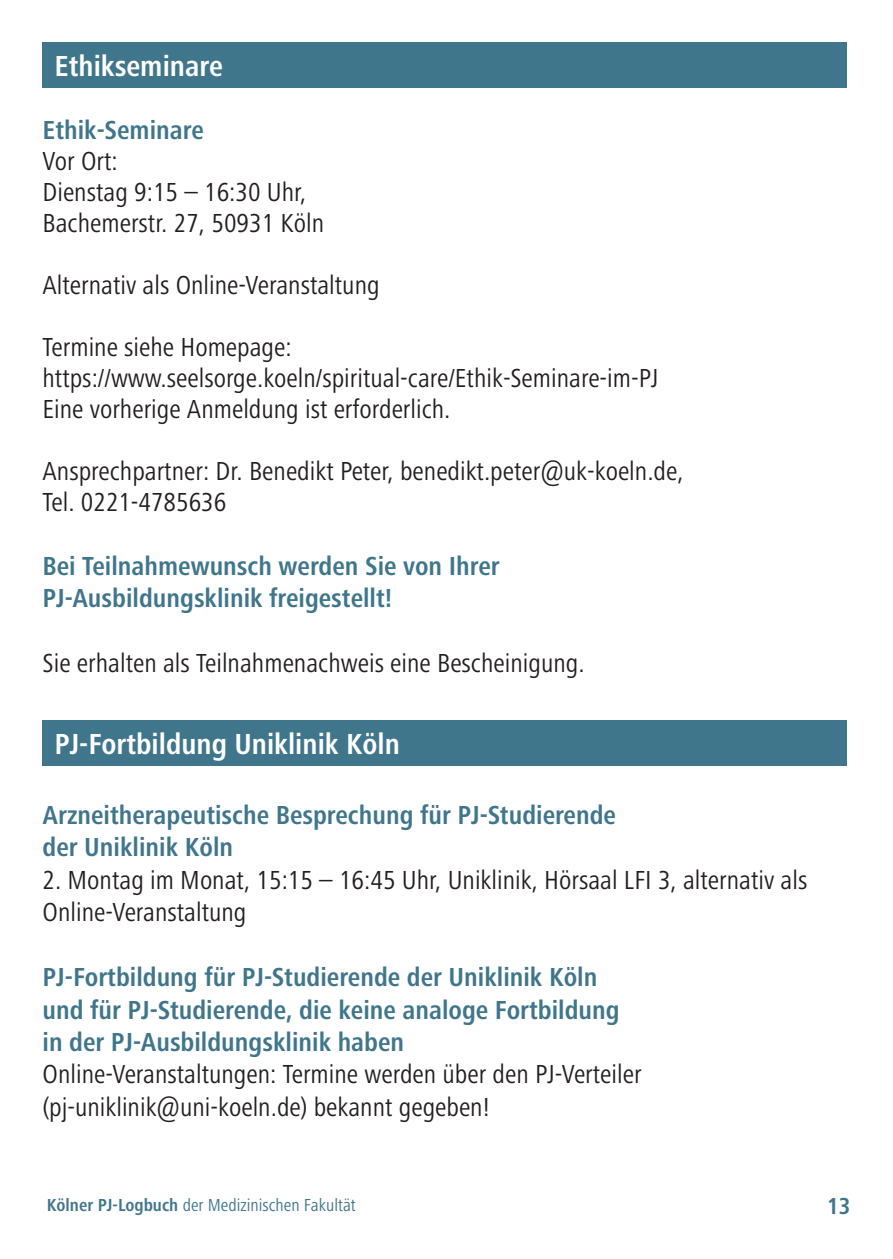
<style>
.page{position:relative;width:893px;height:1259px;background:#fff}
.page>*{position:absolute;margin:0;border:0;box-sizing:border-box;transform-origin:0 0}
.t1{font:700 condensed 30px "Frutiger Next LTW1 G";color:#fff}
.t2{font:condensed 27px/30.9px "Frutiger Next LTW1 G";color:#231f20}
.t3{font:700 condensed 27px/32.4px "Frutiger Next LTW1 G";color:#3f768c}
.t4{font:700 condensed 24px "Frutiger Next LTW1 G";color:#3f768c}
.t5{font:condensed 18px "Frutiger Next LTW1 G";color:#3f768c}
.s1{font-weight:700}
</style>
<div class="page">
<div style="left:43px;top:43px;width:804px;height:45px;background:#3f768c"></div>
<div style="left:43px;top:720px;width:804px;height:45px;background:#3f768c"></div>
<p class="t1" style="left:55px;top:49px;width:170px">Ethikseminare</p>
<p class="t3" style="left:43px;top:113px;width:163px">Ethik-Seminare</p>
<p class="t2" style="left:43px;top:145px;width:283px">Vor Ort:<br>Dienstag 9:15 – 16:30 Uhr,<br>Bachemerstr. 27, 50931 Köln</p>
<p class="t2" style="left:43px;top:269px;width:339px">Alternativ als Online-Veranstaltung</p>
<p class="t2" style="left:43px;top:331px;width:617px">Termine siehe Homepage: https://www.seelsorge.koeln/spiritual-care/Ethik-Seminare-im-PJ<br>Eine vorherige Anmeldung ist erforderlich.</p>
<p class="t2" style="left:43px;top:456px;width:643px">Ansprechpartner: Dr. Benedikt Peter, benedikt.peter@uk-koeln.de,<br>Tel. 0221-4785636</p>
<p class="t3" style="left:43px;top:549px;width:459px">Bei Teilnahmewunsch werden Sie von Ihrer<br>PJ-Ausbildungsklinik freigestellt!</p>
<p class="t2" style="left:43px;top:647px;width:544px">Sie erhalten als Teilnahmenachweis eine Bescheinigung.</p>
<p class="t1" style="left:55px;top:726px;width:347px">PJ-Fortbildung Uniklinik Köln</p>
<p class="t3" style="left:43px;top:799px;width:575px">Arzneitherapeutische Besprechung für PJ-Studierende der Uniklinik Köln</p>
<p class="t2" style="left:43px;top:863px;width:766px;line-height:32.4px">2. Montag im Monat, 15:15 – 16:45 Uhr, Uniklinik, Hörsaal LFI 3, alternativ als<br>Online-Veranstaltung</p>
<p class="t3" style="left:43px;top:961px;width:579px">PJ-Fortbildung für PJ-Studierende der Uniklinik Köln und für PJ-Studierende, die keine analoge Fortbildung in der PJ-Ausbildungsklinik haben</p>
<p class="t2" style="left:43px;top:1058px;width:601px;line-height:32.4px">Online-Veranstaltungen: Termine werden über den PJ-Verteiler (pj-uniklinik@uni-koeln.de) bekannt gegeben!</p>
<p class="t5" style="left:47px;top:1195px;width:311px"><span class="s1">Kölner PJ-Logbuch</span> der Medizinischen Fakultät</p>
<p class="t4" style="left:827px;top:1192px;width:25px">13</p>
</div>
